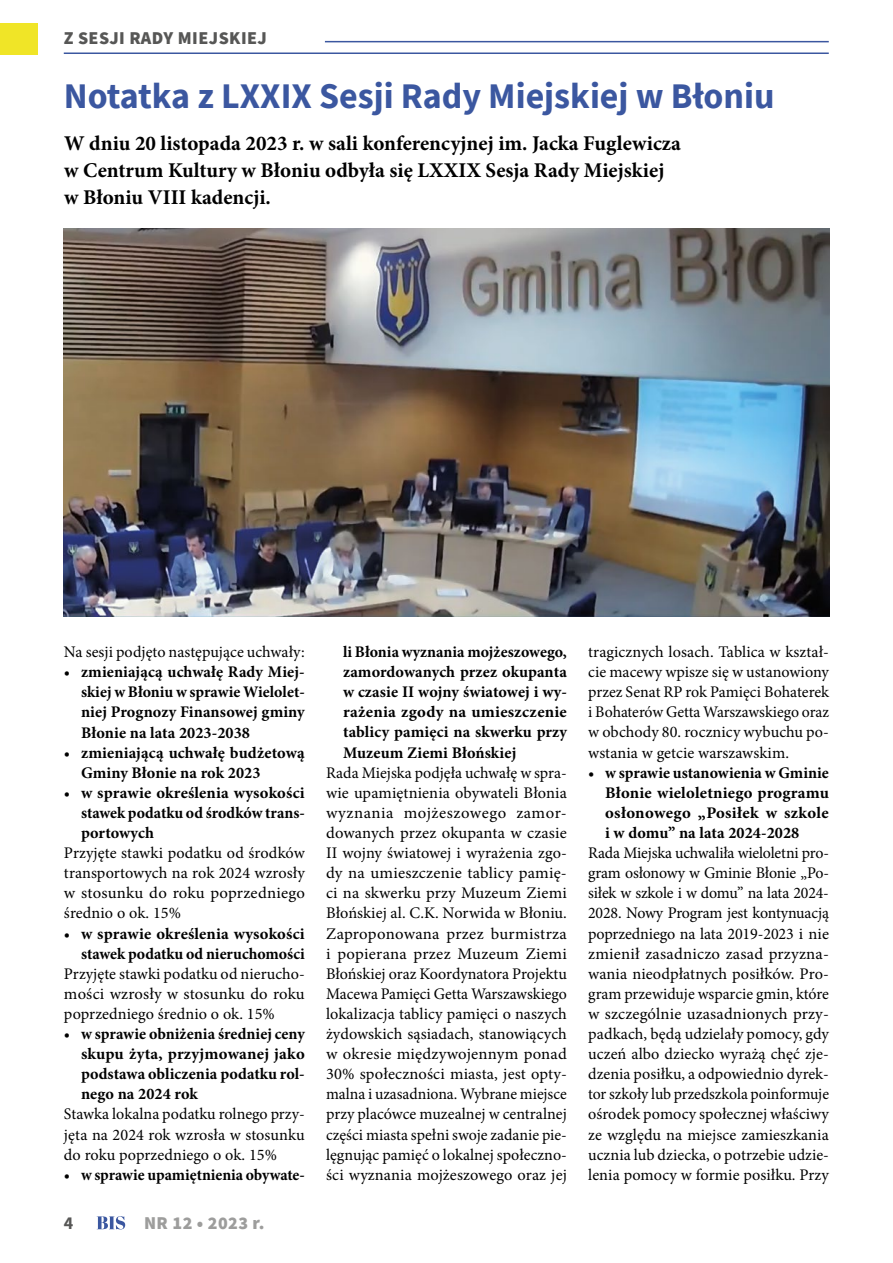
<style>
.page{position:relative;width:893px;height:1263px;background:#fff}
.page>*{position:absolute;margin:0;border:0;box-sizing:border-box;transform-origin:0 0}
.t1{font:700 36px "Source Sans Pro";color:#3b57a0}
.t2{font:700 21px/27px "Minion Pro";color:#000}
.t3{font:900 18px "Source Sans Pro";letter-spacing:.025em;color:#575756}
.t4{font:900 18px "Source Sans Pro";letter-spacing:.025em;color:#9d9d9c}
.t5{font:700 18px "Source Sans Pro";color:#575756}
.t6{font:16.2px/20.1px "Minion Pro";letter-spacing:.005em;color:#000;text-align:justify}
.t7{font:700 16.2px/20.1px "Minion Pro";letter-spacing:.005em;color:#000;text-align:justify}
.s1{font-weight:400}
</style>
<div class="page">
<img style="left:64px;top:229px;width:765px;height:388px">
<svg style="left:97px;top:1216px;width:28px;height:13px"></svg>
<hr style="left:325px;top:41px;width:504px;height:1px;background:#3b57a0">
<hr style="left:64px;top:53px;width:765px;height:1px;background:#3b57a0">
<div style="left:0;top:24px;width:37px;height:31px;background:#f0e527"></div>
<p class="t3" style="left:64px;top:26px;width:205px">Z SESJI RADY MIEJSKIEJ</p>
<h1 class="t1" style="left:64px;top:72px;width:712px">Notatka z LXXIX Sesji Rady Miejskiej w Błoniu</h1>
<p class="t2" style="left:64px;top:129px;width:618px">W dniu 20 listopada 2023 r. w sali konferencyjnej im. Jacka Fuglewicza w Centrum Kultury w Błoniu odbyła się LXXIX Sesja Rady Miejskiej w Błoniu VIII kadencji.</p>
<p class="t6" style="left:64px;top:642px;width:242px">Na sesji podjęto następujące uchwały:</p>
<p class="t7" style="left:81px;top:662px;width:225px;text-indent:-17px"><span class="s1">•</span> zmieniającą uchwałę Rady Miej&shy;skiej w Błoniu w sprawie Wielolet&shy;niej Prognozy Finansowej gminy Błonie na lata 2023-2038</p>
<p class="t7" style="left:81px;top:742px;width:225px;text-indent:-17px"><span class="s1">•</span> zmieniającą uchwałę budżetową<br>Gminy Błonie na rok 2023</p>
<p class="t7" style="left:81px;top:782px;width:225px;text-indent:-17px"><span class="s1">•</span> w sprawie określenia wysokości stawek podatku od środków trans&shy;portowych</p>
<p class="t6" style="left:64px;top:843px;width:242px">Przyjęte stawki podatku od środków transportowych na rok 2024 wzrosły w stosunku do roku poprzedniego średnio o ok. 15%</p>
<p class="t7" style="left:64px;top:923px;width:242px;text-align:right"><span class="s1">•</span> w sprawie określenia wysokości stawek podatku od nieruchomości</p>
<p class="t6" style="left:64px;top:963px;width:242px">Przyjęte stawki podatku od nierucho&shy;mości wzrosły w stosunku do roku poprzedniego średnio o ok. 15%</p>
<p class="t7" style="left:81px;top:1023px;width:225px;text-indent:-17px"><span class="s1">•</span> w sprawie obniżenia średniej ceny skupu żyta, przyjmowanej jako podstawa obliczenia podatku rol&shy;nego na 2024 rok</p>
<p class="t6" style="left:64px;top:1104px;width:242px">Stawka lokalna podatku rolnego przy&shy;jęta na 2024 rok wzrosła w stosunku do roku poprzedniego o ok. 15%</p>
<p class="t7" style="left:64px;top:1164px;width:242px"><span class="s1">•</span> w sprawie upamiętnienia obywate-</p>
<p class="t5" style="left:64px;top:1211px;width:11px">4</p>
<p class="t4" style="left:144px;top:1211px;width:122px">NR 12 • 2023 r.</p>
<p class="t7" style="left:343px;top:642px;width:225px">li Błonia wyznania mojżeszowego, zamordowanych przez okupanta w czasie II wojny światowej i wy&shy;rażenia zgody na umieszczenie tablicy pamięci na skwerku przy Muzeum Ziemi Błońskiej</p>
<p class="t6" style="left:326px;top:762px;width:242px">Rada Miejska podjęła uchwałę w spra&shy;wie upamiętnienia obywateli Błonia wyznania mojżeszowego zamor&shy;dowanych przez okupanta w czasie II wojny światowej i wyrażenia zgo&shy;dy na umieszczenie tablicy pamię&shy;ci na skwerku przy Muzeum Ziemi Błońskiej al. C.K. Norwida w Błoniu.<br>Zaproponowana przez burmistrza i popierana przez Muzeum Ziemi Błońskiej oraz Koordynatora Projektu Macewa Pamięci Getta Warszawskiego lokalizacja tablicy pamięci o naszych żydowskich sąsiadach, stanowiących w okresie międzywojennym ponad 30% społeczności miasta, jest opty&shy;malna i uzasadniona. Wybrane miejsce przy placówce muzealnej w centralnej części miasta spełni swoje zadanie pie&shy;lęgnując pamięć o lokalnej społeczno&shy;ści wyznania mojżeszowego oraz jej</p>
<p class="t6" style="left:588px;top:642px;width:242px">tragicznych losach. Tablica w kształ&shy;cie macewy wpisze się w ustanowiony przez Senat RP rok Pamięci Bohaterek i Bohaterów Getta Warszawskiego oraz w obchody 80. rocznicy wybuchu po&shy;wstania w getcie warszawskim.</p>
<p class="t7" style="left:605px;top:762px;width:225px;text-indent:-17px"><span class="s1">•</span> w sprawie ustanowienia w Gminie Błonie wieloletniego programu osłonowego „Posiłek w szkole i w domu” na lata 2024-2028</p>
<p class="t6" style="left:588px;top:843px;width:242px">Rada Miejska uchwaliła wieloletni pro&shy;gram osłonowy w Gminie Błonie „Po&shy;siłek w szkole i w domu” na lata 2024- 2028. Nowy Program jest kontynuacją poprzedniego na lata 2019-2023 i nie zmienił zasadniczo zasad przyzna&shy;wania nieodpłatnych posiłków. Pro&shy;gram przewiduje wsparcie gmin, które w szczególnie uzasadnionych przy&shy;padkach, będą udzielały pomocy, gdy uczeń albo dziecko wyrażą chęć zje&shy;dzenia posiłku, a odpowiednio dyrek&shy;tor szkoły lub przedszkola poinformuje ośrodek pomocy społecznej właściwy ze względu na miejsce zamieszkania ucznia lub dziecka, o potrzebie udzie&shy;lenia pomocy w formie posiłku. Przy</p>
</div>
